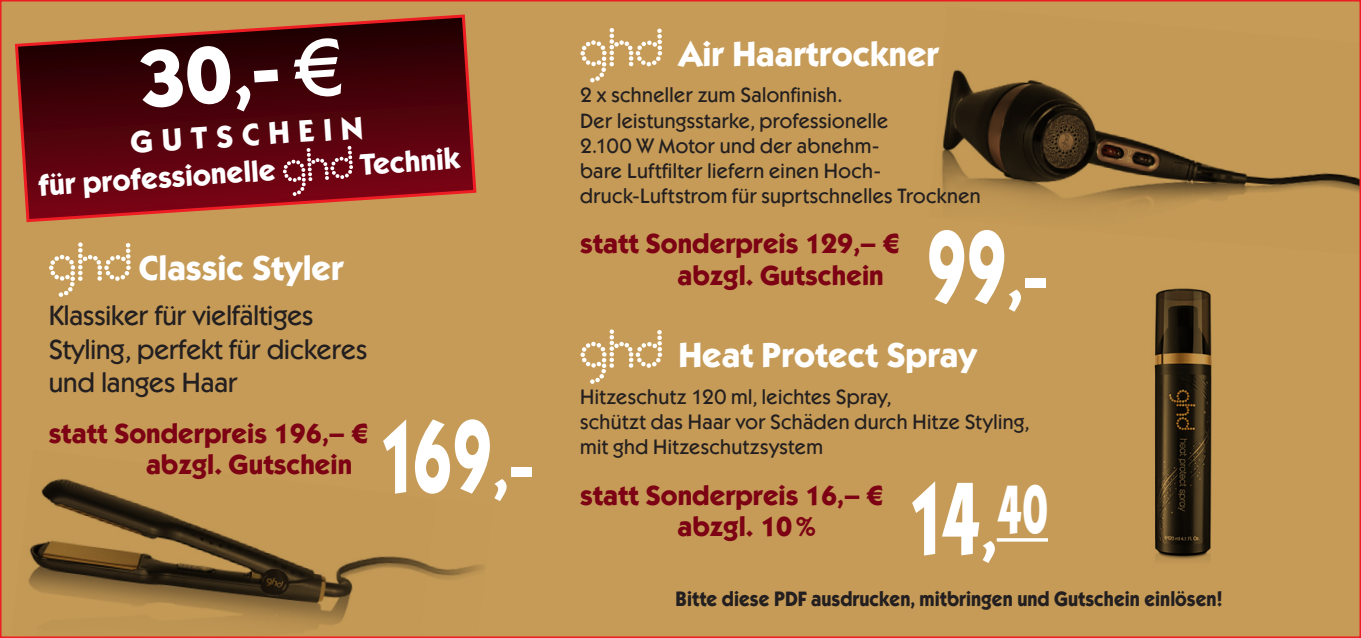
<style>
.page{position:relative;width:1361px;height:638px;background:#c69b57}
.page>*{position:absolute;margin:0;border:0;box-sizing:border-box;transform-origin:0 0}
.t1{font:103.5px "Kabel Bold ITC";color:#fff;scale:.67 1}
.t2{font:81px "Kabel Bold ITC";color:#fff}
.t3{font:69px "Kabel Bold ITC";color:#fff}
.t4{font:34.8px "Kabel Bold ITC";color:#fff}
.t5{font:31.2px "Kabel Bold ITC";color:#fff}
.t6{font:30px "Kabel Bold ITC";color:#fff}
.t7{font:27.9px "Kabel Bold ITC";color:#7c0214}
.t8{font:27.9px/33.3px "Kabel Medium ITC";color:#231f20}
.t9{font:21px/25.2px "Kabel Medium ITC";letter-spacing:.02em;color:#231f20}
.treuerabatt{font:21px "Kabel Bold ITC";color:#231f20;scale:.92 1}
.s1{font-family:"Kabel Medium ITC"}
.s2{font-size:69px}
.s3{font-size:103.5px}
</style>
<div class="page">
<svg style="left:14px;top:14px;width:463px;height:209px"></svg>
<svg style="left:283px;top:146px;width:70px;height:50px;background:#812935"></svg>
<img style="left:28px;top:478px;width:457px;height:155px">
<svg style="left:49px;top:242px;width:82px;height:55px"></svg>
<img style="left:942px;top:69px;width:416px;height:139px">
<svg style="left:580px;top:28px;width:82px;height:55px"></svg>
<img style="left:1154px;top:288px;width:58px;height:272px">
<hr style="left:996px;top:538px;width:52px;height:3px;background:#fff">
<svg style="left:580px;top:329px;width:82px;height:55px"></svg>
<p class="t2" style="left:135px;top:28px;width:206px;rotate:-4deg">30,- <span class="s1">€</span></p>
<p class="t5" style="left:129px;top:123px;width:235px;rotate:-4deg">GUTSCHEIN</p>
<p class="t6" style="left:37px;top:167px;width:239px;rotate:-4deg">für professionelle</p>
<p class="t6" style="left:358px;top:145px;width:102px;rotate:-4deg">Technik</p>
<p class="t4" style="left:139px;top:246px;width:206px">Classic Styler</p>
<p class="t8" style="left:49px;top:300px;width:320px">Klassiker für vielfältiges<br>Styling, perfekt für dickeres und langes Haar</p>
<p class="t7" style="left:49px;top:415px;width:321px">statt Sonderpreis 196,– €</p>
<p class="t7" style="left:146px;top:446px;width:208px">abzgl. Gutschein</p>
<p class="t1" style="left:377px;top:390px;width:235px">169<span class="s2">,-</span></p>
<p class="t4" style="left:678px;top:31px;width:262px">Air Haartrockner</p>
<p class="t9" style="left:580px;top:83px;width:402px">2 x schneller zum Salonfinish.<br>Der leistungsstarke, professionelle<br>2.100 W Motor und der abnehm-<br>bare Luftfilter liefern einen Hoch&shy;druck-Luftstrom für suprtschnelles Trocknen</p>
<p class="t7" style="left:580px;top:226px;width:321px">statt Sonderpreis 129,– €</p>
<p class="t7" style="left:677px;top:257px;width:208px">abzgl. Gutschein</p>
<p class="t1" style="left:927px;top:200px;width:182px">99<span class="s2">,-</span></p>
<p class="t4" style="left:678px;top:333px;width:300px">Heat Protect Spray</p>
<p class="t9" style="left:580px;top:385px;width:450px">Hitzeschutz 120 ml, leichtes Spray,<br>schützt das Haar vor Schäden durch Hitze Styling, mit ghd Hitzeschutzsystem</p>
<p class="t7" style="left:580px;top:477px;width:305px">statt Sonderpreis 16,– €</p>
<p class="t7" style="left:677px;top:508px;width:142px">abzgl. 10%</p>
<p class="t3" style="left:906px;top:465px;width:143px"><span class="s3">14</span>,40</p>
<p class="treuerabatt" style="left:675px;top:585px;width:596px">Bitte diese PDF ausdrucken, mitbringen und Gutschein einlösen!</p>
</div>
